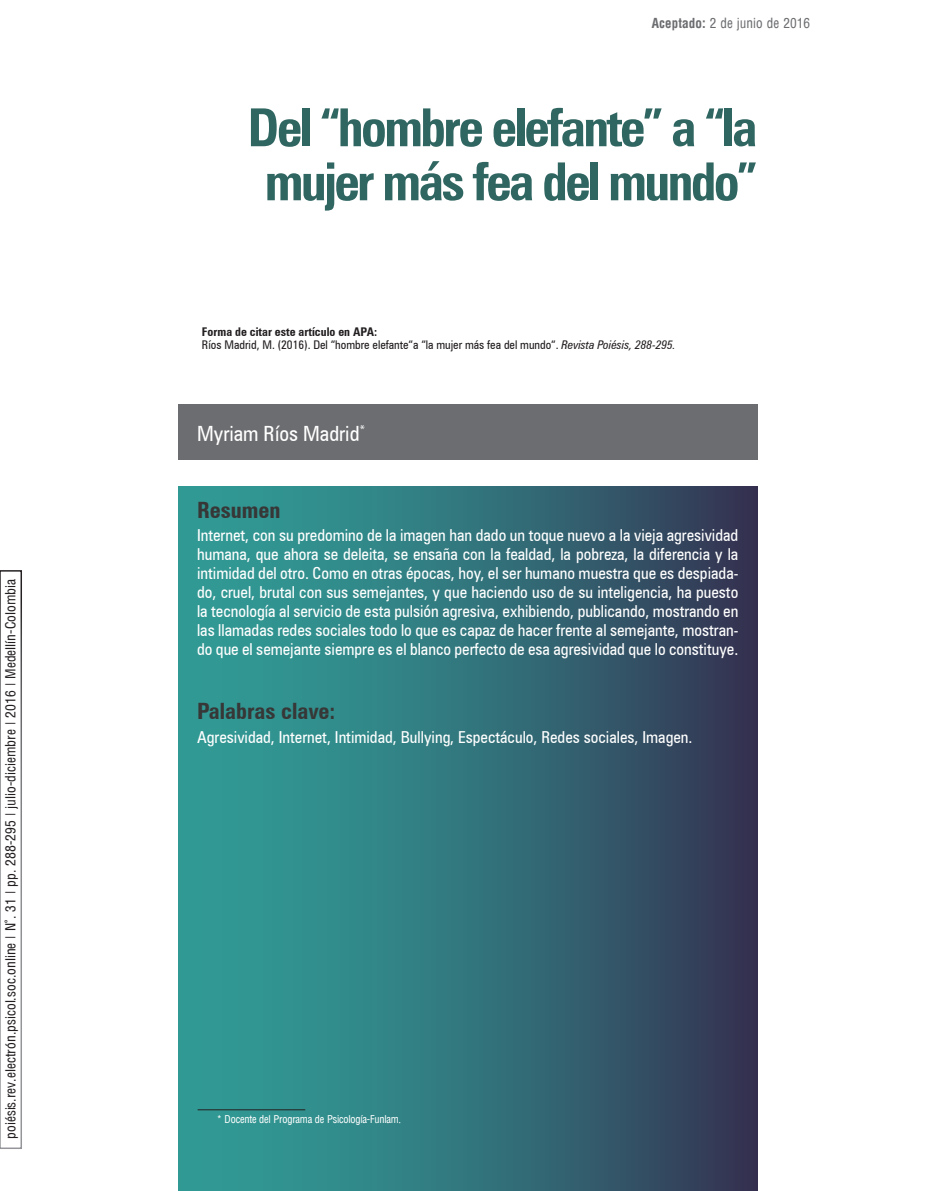
<style>
.page{position:relative;width:936px;height:1191px;background:#fff}
.page>*{position:absolute;margin:0;border:0;box-sizing:border-box;transform-origin:0 0}
.t1{font:700 condensed 52.5px/54px "Zurich BT";letter-spacing:-.05em;color:#306662;text-align:center}
.t2{font:700 condensed 22.5px "Zurich BT";color:#373737}
.t3{font:condensed 21px "Zurich BT";color:#fff}
.t4{font:condensed 16.5px/18.9px "Zurich BT";color:#fff;text-align:justify}
.t5{font:13.5px "Arena Condensed";color:#231f20}
.t6{font:13.5px "Arena Condensed";color:#6c6d70}
.t7{font:condensed 12px/13.8px "Zurich BT";color:#231f20}
.t8{font:10.5px "Arena Condensed";letter-spacing:-.02em;color:#fff}
.s1{font-family:"Arena";font-weight:700;font-stretch:condensed}
.s2{font-weight:700}
.s3{font-style:italic}
</style>
<div class="page">
<div style="left:178px;top:486px;width:579px;height:705px;background:linear-gradient(to right,#30a79d,#343a55)"></div>
<div style="left:178px;top:404px;width:579px;height:55px;background:#6c6d70"></div>
<div style="left:0;top:570px;width:22px;height:579px;border:2px solid #fff"></div>
<hr style="left:198px;top:1109px;width:107px;height:1px;background:#231f20">
<p class="t5" style="left:3px;top:1139px;width:561px;rotate:-90deg">poiésis.rev.electrón.psicol.soc.online | N°. 31 | pp. 288-295 | julio-diciembre | 2016 | Medellín-Colombia</p>
<p class="t6" style="left:651px;top:16px;width:160px"><span class="s1">Aceptado:</span> 2 de junio de 2016</p>
<h1 class="t1" style="left:247px;top:100px;width:512px">Del “hombre elefante” a “la mujer más fea del mundo”</h1>
<p class="t7" style="left:202px;top:324px;width:475px"><span class="s2">Forma de citar este artículo en APA:<br></span>Ríos Madrid, M. (2016). Del “hombre elefante“a “la mujer más fea del mundo“. <span class="s3">Revista Poiésis, 288-295.</span></p>
<p class="t3" style="left:197px;top:421px;width:170px">Myriam Ríos Madrid<sup>*</sup></p>
<h2 class="t2" style="left:197px;top:496px;width:85px">Resumen</h2>
<p class="t4" style="left:197px;top:526px;width:542px">Internet, con su predomino de la imagen han dado un toque nuevo a la vieja agresividad humana, que ahora se deleita, se ensaña con la fealdad, la pobreza, la diferencia y la intimidad del otro. Como en otras épocas, hoy, el ser humano muestra que es despiada&shy;do, cruel, brutal con sus semejantes, y que haciendo uso de su inteligencia, ha puesto la tecnología al servicio de esta pulsión agresiva, exhibiendo, publicando, mostrando en las llamadas redes sociales todo lo que es capaz de hacer frente al semejante, mostran&shy;do que el semejante siempre es el blanco perfecto de esa agresividad que lo constituye.</p>
<h2 class="t2" style="left:197px;top:697px;width:140px">Palabras clave:</h2>
<p class="t4" style="left:197px;top:727px;width:497px">Agresividad, Internet, Intimidad, Bullying, Espectáculo, Redes sociales, Imagen.</p>
<p class="t8" style="left:217px;top:1113px;width:186px">* Docente del Programa de Psicología-Funlam.</p>
</div>
